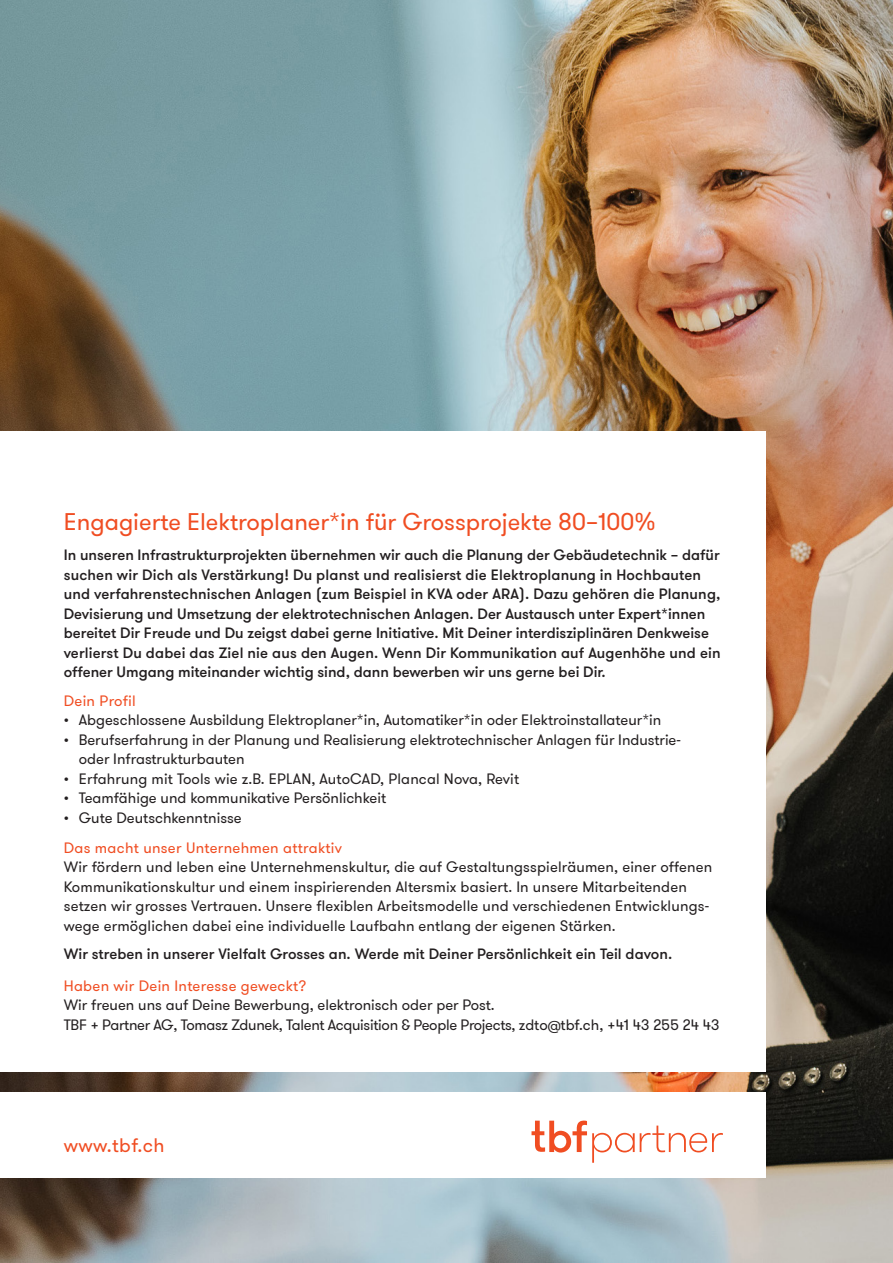
<style>
.page{position:relative;width:893px;height:1263px;background:#fff}
.page>*{position:absolute;margin:0;border:0;box-sizing:border-box;transform-origin:0 0}
.t1{font:24px "GT Walsheim";color:#f04d22}
.t2{font:19.5px "GT Walsheim";letter-spacing:.02em;color:#f04d22}
.t3{font:15px/19.5px "GT Walsheim";color:#231f20}
.t4{font:500 15px/19.5px "GT Walsheim";color:#231f20}
.t5{font:15px "GT Walsheim";letter-spacing:.02em;color:#f04d22}
</style>
<div class="page">
<img style="left:0;top:0;width:893px;height:1263px">
<div style="left:0;top:1093px;width:765px;height:85px;background:#fff"></div>
<svg style="left:531px;top:1120px;width:192px;height:43px"></svg>
<div style="left:0;top:432px;width:765px;height:639px;background:#fff"></div>
<h1 class="t1" style="left:64px;top:507px;width:594px">Engagierte Elektroplaner*in für Grossprojekte 80–100%</h1>
<p class="t4" style="left:64px;top:545px;width:658px">In unseren Infrastrukturprojekten übernehmen wir auch die Planung der Gebäudetechnik – dafür suchen wir Dich als Verstärkung! Du planst und realisierst die Elektroplanung in Hochbauten und verfahrenstechnischen Anlagen (zum Beispiel in KVA oder ARA). Dazu gehören die Planung, Devisierung und Umsetzung der elektrotechnischen Anlagen. Der Austausch unter Expert*innen bereitet Dir Freude und Du zeigst dabei gerne Initiative. Mit Deiner interdisziplinären Denkweise verlierst Du dabei das Ziel nie aus den Augen. Wenn Dir Kommunikation auf Augenhöhe und ein offener Umgang miteinander wichtig sind, dann bewerben wir uns gerne bei Dir.</p>
<p class="t5" style="left:64px;top:691px;width:74px">Dein Profil</p>
<p class="t3" style="left:64px;top:710px;width:599px">• Abgeschlossene Ausbildung Elektroplaner*in, Automatiker*in oder Elektroinstallateur*in</p>
<p class="t3" style="left:79px;top:730px;width:604px;text-indent:-15px">• Berufserfahrung in der Planung und Realisierung elektrotechnischer Anlagen für Industrie&shy;oder Infrastrukturbauten</p>
<p class="t3" style="left:64px;top:769px;width:457px">• Erfahrung mit Tools wie z.B. EPLAN, AutoCAD, Plancal Nova, Revit</p>
<p class="t3" style="left:64px;top:788px;width:324px">• Teamfähige und kommunikative Persönlichkeit</p>
<p class="t3" style="left:64px;top:808px;width:179px">• Gute Deutschkenntnisse</p>
<p class="t5" style="left:64px;top:838px;width:280px">Das macht unser Unternehmen attraktiv</p>
<p class="t3" style="left:64px;top:857px;width:650px">Wir fördern und leben eine Unternehmenskultur, die auf Gestaltungsspielräumen, einer offenen Kommunikationskultur und einem inspirierenden Altersmix basiert. In unsere Mitarbeitenden setzen wir grosses Vertrauen. Unsere flexiblen Arbeitsmodelle und verschiedenen Entwicklungs&shy;wege ermöglichen dabei eine individuelle Laufbahn entlang der eigenen Stärken.</p>
<p class="t4" style="left:64px;top:944px;width:610px">Wir streben in unserer Vielfalt Grosses an. Werde mit Deiner Persönlichkeit ein Teil davon.</p>
<p class="t5" style="left:64px;top:976px;width:244px">Haben wir Dein Interesse geweckt?</p>
<p class="t3" style="left:64px;top:995px;width:657px">Wir freuen uns auf Deine Bewerbung, elektronisch oder per Post.<br>TBF + Partner AG, Tomasz Zdunek, Talent Acquisition &amp; People Projects, zdto@tbf.ch, +41 43 255 24 43</p>
<h2 class="t2" style="left:64px;top:1133px;width:102px">www.tbf.ch</h2>
</div>
